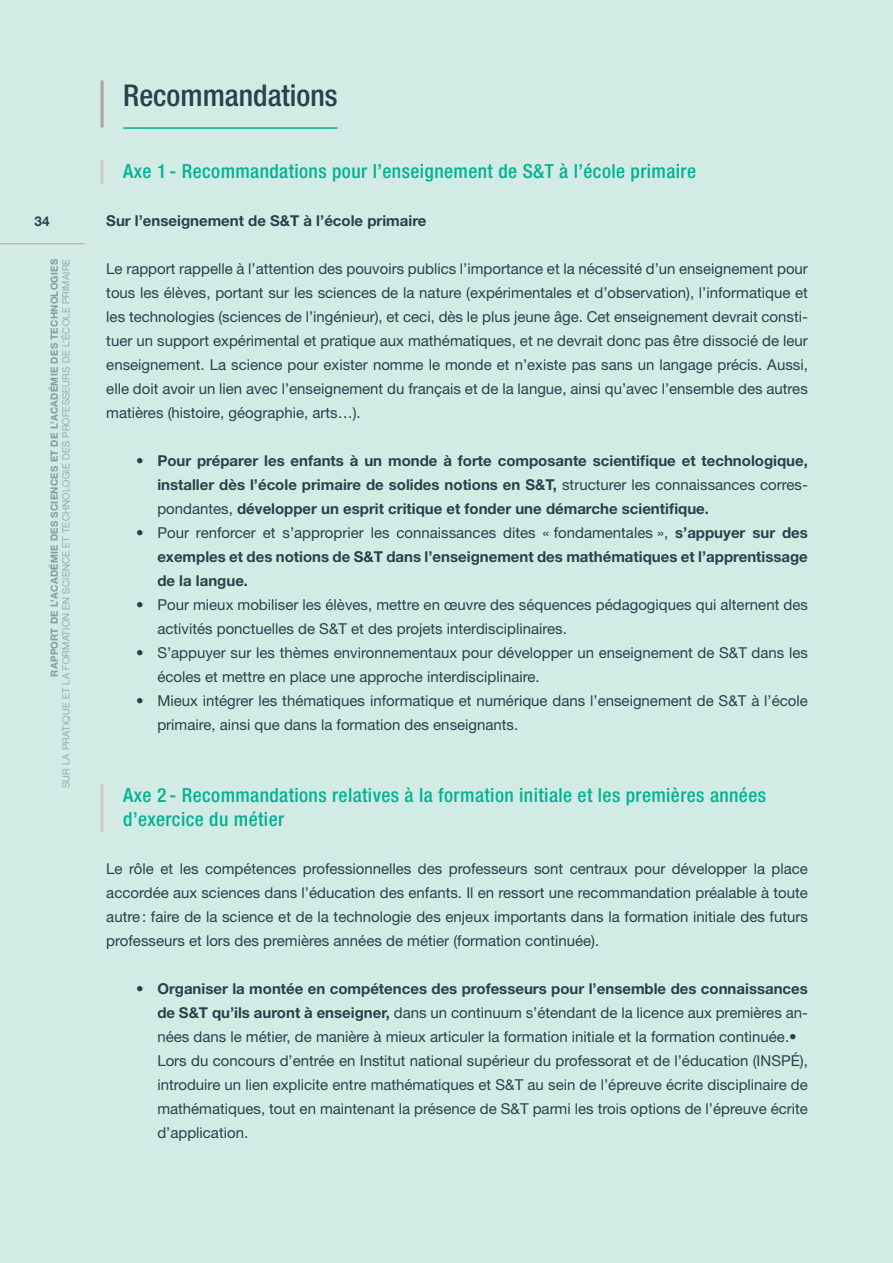
<style>
.page{position:relative;width:893px;height:1263px;background:#d2ebe4}
.page>*{position:absolute;margin:0;border:0;box-sizing:border-box;transform-origin:0 0}
.Titre_1__sommaire{font:500 condensed 30px "Helvetica Neue LT Std";color:#27414d}
.Titre_intermédiaire{font:500 condensed 19.5px/24px "Helvetica Neue LT Std";letter-spacing:.02em;color:#00b294}
.t1{font:15px/24px "Helvetica Neue LT Std";color:#27414d}
.t2{font:700 15px/24px "Helvetica Neue LT Std";color:#27414d;text-align:justify}
.t3{font:700 13.5px "Helvetica Neue LT Std";color:#27414d}
.t4{font:300 9.75px "Helvetica Neue LT Std";letter-spacing:.03em;color:#8399a5}
.t5{font:700 9.75px "Helvetica Neue LT Std";letter-spacing:.03em;color:#8399a5}
.s1{font-weight:400}
.s2{font-weight:700}
</style>
<div class="page">
<hr style="left:101px;top:80px;width:3px;height:47px;background:#afa39c">
<hr style="left:123px;top:127px;width:215px;height:2px;background:#00b294">
<hr style="left:101px;top:160px;width:3px;height:24px;background:#d1cac5">
<hr style="left:101px;top:784px;width:3px;height:48px;background:#d1cac5">
<hr style="left:0;top:243px;width:84px;height:1px;background:#afa39c">
<p class="t3" style="left:35px;top:213px;width:17px">34</p>
<p class="t5" style="left:48px;top:677px;width:419px;rotate:-90deg">RAPPORT DE L’ACADÉMIE DES SCIENCES ET DE L’ACADÉMIE DES TECHNOLOGIES</p>
<p class="t4" style="left:60px;top:788px;width:531px;rotate:-90deg">SUR LA PRATIQUE ET LA FORMATION EN SCIENCE ET TECHNOLOGIE DES PROFESSEURS DE L’ÉCOLE PRIMAIRE</p>
<p class="Titre_1__sommaire" style="left:123px;top:77px;width:216px">Recommandations</p>
<p class="Titre_intermédiaire" style="left:123px;top:159px;width:574px">Axe 1 - Recommandations pour l’enseignement de S&amp;T à l’école primaire</p>
<p class="t2" style="left:106px;top:208px;width:322px">Sur l’enseignement de S&amp;T à l’école primaire</p>
<p class="t1" style="left:106px;top:256px;width:703px;text-align:justify">Le rapport rappelle à l’attention des pouvoirs publics l’importance et la nécessité d’un enseignement pour tous les élèves, portant sur les sciences de la nature (expérimentales et d’observation), l’informatique et les technologies (sciences de l’ingénieur), et ceci, dès le plus jeune âge. Cet enseignement devrait consti&shy;tuer un support expérimental et pratique aux mathématiques, et ne devrait donc pas être dissocié de leur enseignement. La science pour exister nomme le monde et n’existe pas sans un langage précis. Aussi, elle doit avoir un lien avec l’enseignement du français et de la langue, ainsi qu’avec l’ensemble des autres matières (histoire, géographie, arts…).</p>
<p class="t2" style="left:157px;top:448px;width:652px;text-indent:-21px"><span class="s1">•</span> Pour préparer les enfants à un monde à forte composante scientifique et technologique, installer dès l’école primaire de solides notions en S&amp;T, <span class="s1">structurer les connaissances corres&shy;pondantes,</span> développer un esprit critique et fonder une démarche scientifique.</p>
<p class="t2" style="left:157px;top:520px;width:652px;text-indent:-21px"><span class="s1">• Pour renforcer et s’approprier les connaissances dites « fondamentales »,</span> s’appuyer sur des exemples et des notions de S&amp;T dans l’enseignement des mathématiques et l’apprentissage de la langue.</p>
<p class="t1" style="left:157px;top:592px;width:652px;text-indent:-21px">• Pour mieux mobiliser les élèves, mettre en œuvre des séquences pédagogiques qui alternent des activités ponctuelles de S&amp;T et des projets interdisciplinaires.</p>
<p class="t1" style="left:157px;top:640px;width:652px;text-indent:-21px">• S’appuyer sur les thèmes environnementaux pour développer un enseignement de S&amp;T dans les écoles et mettre en place une approche interdisciplinaire.</p>
<p class="t1" style="left:157px;top:688px;width:652px;text-indent:-21px">• Mieux intégrer les thématiques informatique et numérique dans l’enseignement de S&amp;T à l’école primaire, ainsi que dans la formation des enseignants.</p>
<p class="Titre_intermédiaire" style="left:123px;top:783px;width:644px">Axe 2 - Recommandations relatives à la formation initiale et les premières années d’exercice du métier</p>
<p class="t1" style="left:106px;top:856px;width:703px;text-align:justify">Le rôle et les compétences professionnelles des professeurs sont centraux pour développer la place accordée aux sciences dans l’éducation des enfants. Il en ressort une recommandation préalable à toute autre: faire de la science et de la technologie des enjeux importants dans la formation initiale des futurs professeurs et lors des premières années de métier (formation continuée).</p>
<p class="t1" style="left:157px;top:976px;width:652px;text-indent:-21px">• <span class="s2">Organiser la montée en compétences des professeurs pour l’ensemble des connaissances de S&amp;T qu’ils auront à enseigner,</span> dans un continuum s’étendant de la licence aux premières an&shy;nées dans le métier, de manière à mieux articuler la formation initiale et la formation continuée.• Lors du concours d’entrée en Institut national supérieur du professorat et de l’éducation (INSPÉ), introduire un lien explicite entre mathématiques et S&amp;T au sein de l’épreuve écrite disciplinaire de mathématiques, tout en maintenant la présence de S&amp;T parmi les trois options de l’épreuve écrite d’application.</p>
</div>
